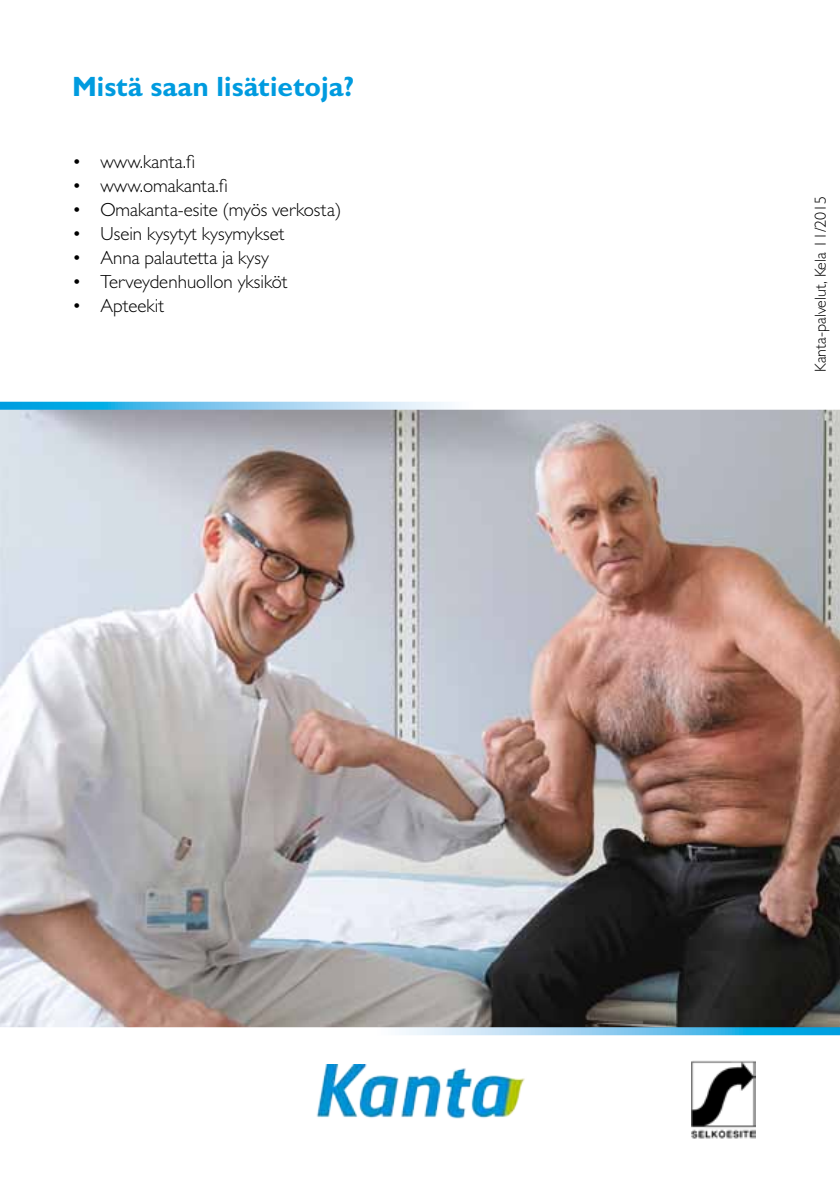
<style>
.page{position:relative;width:840px;height:1191px;background:#fff}
.page>*{position:absolute;margin:0;border:0;box-sizing:border-box;transform-origin:0 0}
.t1{font:700 28px "Gill Sans MT Std";color:#009bdf}
.t2{font:300 19px "Gill Sans MT Std";color:#000}
.t3{font:300 16px "Gill Sans MT Std";color:#000}
</style>
<div class="page">
<img style="left:316px;top:1064px;width:209px;height:55px">
<img style="left:691px;top:1060px;width:63px;height:79px">
<img style="left:0;top:410px;width:839px;height:617px">
<svg style="left:0;top:402px;width:839px;height:8px"></svg>
<svg style="left:18px;top:1027px;width:821px;height:8px"></svg>
<h1 class="t1" style="left:72px;top:69px;width:283px">Mistä saan lisätietoja?</h1>
<p class="t2" style="left:72px;top:150px;width:125px">• www.kanta.fi</p>
<p class="t2" style="left:72px;top:174px;width:157px">• www.omakanta.fi</p>
<p class="t2" style="left:72px;top:198px;width:270px">• Omakanta-esite (myös verkosta)</p>
<p class="t2" style="left:72px;top:222px;width:214px">• Usein kysytyt kysymykset</p>
<p class="t2" style="left:72px;top:246px;width:198px">• Anna palautetta ja kysy</p>
<p class="t2" style="left:72px;top:270px;width:217px">• Terveydenhuollon yksiköt</p>
<p class="t2" style="left:72px;top:294px;width:94px">• Apteekit</p>
<p class="t3" style="left:810px;top:372px;width:178px;rotate:-90deg">Kanta-palvelut, Kela 11/2015</p>
</div>
